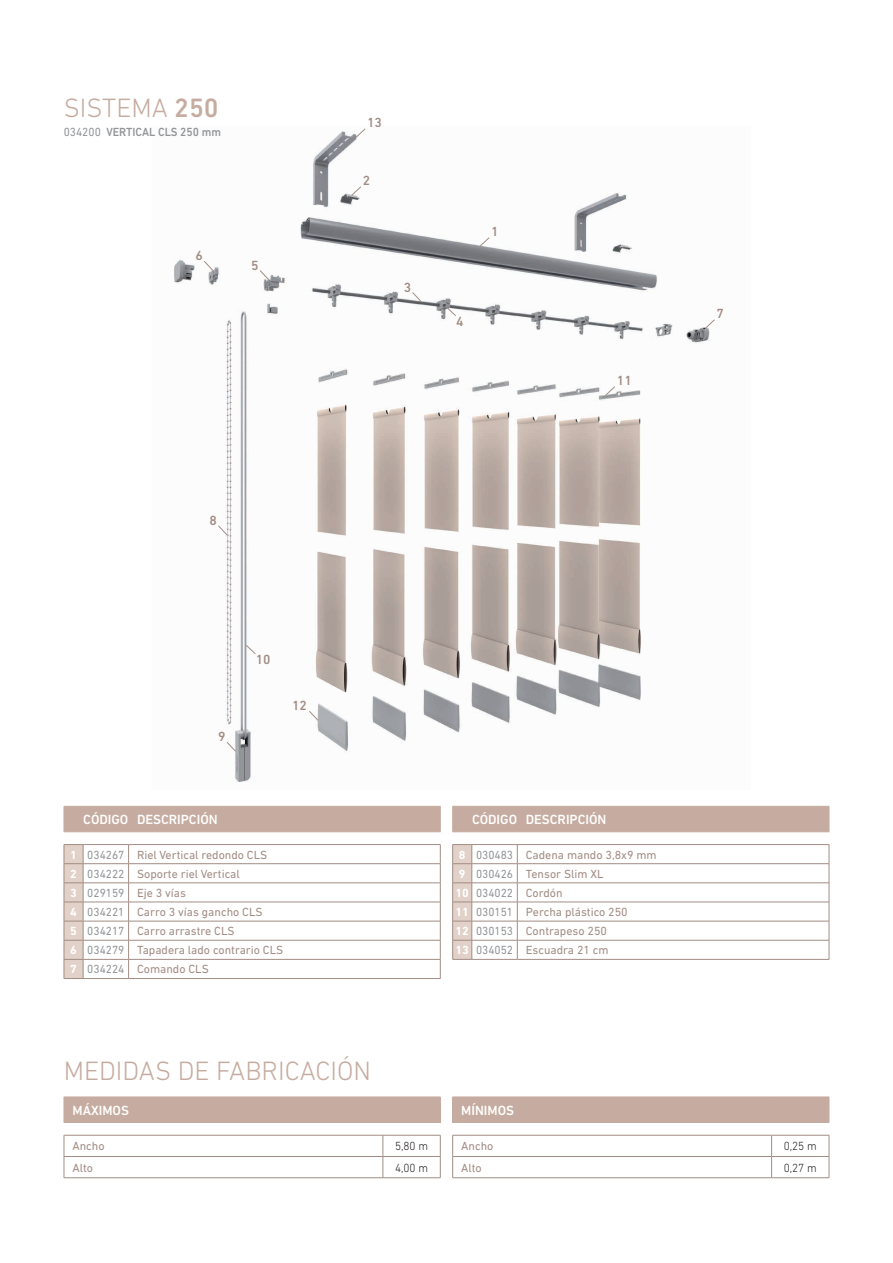
<style>
.page{position:relative;width:893px;height:1263px;background:#fff}
.page>*{position:absolute;margin:0;border:0;box-sizing:border-box;transform-origin:0 0}
._0_1_1_SubTitulo{font:300 27px "DIN Next LT Pro";color:#c6aca0}
.t1{font:500 13.5px "DIN Next LT Pro";color:#fff}
.t2{font:500 13.5px "DIN Next LT Pro";color:#a28d84}
.t3{font:12px "DIN Next LT Pro";color:#a28d84}
.t4{font:12px "DIN Next LT Pro";color:#939598;scale:.95 1}
.t5{font:500 12px "DIN Next LT Pro";color:#939598;scale:.95 1}
.t6{font:300 12px "DIN Next LT Pro";color:#231f20;scale:.95 1}
.t7{font:700 12px "DIN Next LT Pro";color:#fff}
.s1{font-weight:500}
.s2{font-weight:400}
</style>
<div class="page">
<hr style="left:83px;top:959px;width:46px;height:1px;background:#a28d84">
<hr style="left:129px;top:959px;width:311px;height:1px;background:#a28d84">
<hr style="left:83px;top:978px;width:46px;height:1px;background:#a28d84">
<hr style="left:129px;top:978px;width:311px;height:1px;background:#a28d84">
<div style="left:64px;top:806px;width:377px;height:26px;background:#c6aca0"></div>
<hr style="left:83px;top:831px;width:46px;height:1px;background:#c6aca0">
<hr style="left:129px;top:831px;width:311px;height:1px;background:#c6aca0">
<hr style="left:83px;top:844px;width:46px;height:1px;background:#a28d84">
<hr style="left:129px;top:844px;width:311px;height:1px;background:#a28d84">
<hr style="left:83px;top:863px;width:46px;height:1px;background:#a28d84">
<hr style="left:129px;top:863px;width:311px;height:1px;background:#a28d84">
<hr style="left:83px;top:882px;width:46px;height:1px;background:#a28d84">
<hr style="left:129px;top:882px;width:311px;height:1px;background:#a28d84">
<hr style="left:83px;top:902px;width:46px;height:1px;background:#a28d84">
<hr style="left:129px;top:902px;width:311px;height:1px;background:#a28d84">
<hr style="left:83px;top:921px;width:46px;height:1px;background:#a28d84">
<hr style="left:129px;top:921px;width:311px;height:1px;background:#a28d84">
<hr style="left:83px;top:940px;width:46px;height:1px;background:#a28d84">
<svg style="left:64px;top:844px;width:20px;height:135px;background:#d9c8c0"></svg>
<hr style="left:129px;top:940px;width:311px;height:1px;background:#a28d84">
<svg style="left:128px;top:845px;width:1px;height:133px"></svg>
<svg style="left:440px;top:845px;width:1px;height:133px"></svg>
<div style="left:452px;top:806px;width:378px;height:26px;background:#c6aca0"></div>
<hr style="left:472px;top:831px;width:45px;height:1px;background:#c6aca0">
<hr style="left:517px;top:831px;width:312px;height:1px;background:#c6aca0">
<hr style="left:472px;top:844px;width:45px;height:1px;background:#a28d84">
<hr style="left:517px;top:844px;width:312px;height:1px;background:#a28d84">
<hr style="left:472px;top:863px;width:45px;height:1px;background:#a28d84">
<hr style="left:517px;top:863px;width:312px;height:1px;background:#a28d84">
<hr style="left:472px;top:882px;width:45px;height:1px;background:#a28d84">
<hr style="left:517px;top:882px;width:312px;height:1px;background:#a28d84">
<hr style="left:472px;top:902px;width:45px;height:1px;background:#a28d84">
<hr style="left:517px;top:902px;width:312px;height:1px;background:#a28d84">
<hr style="left:472px;top:921px;width:45px;height:1px;background:#a28d84">
<hr style="left:517px;top:921px;width:312px;height:1px;background:#a28d84">
<hr style="left:472px;top:940px;width:45px;height:1px;background:#a28d84">
<hr style="left:517px;top:940px;width:312px;height:1px;background:#a28d84">
<svg style="left:517px;top:845px;width:1px;height:114px"></svg>
<svg style="left:829px;top:845px;width:1px;height:114px"></svg>
<svg style="left:452px;top:844px;width:21px;height:116px;background:#d8c8bf"></svg>
<hr style="left:472px;top:959px;width:45px;height:1px;background:#a28d84">
<hr style="left:517px;top:959px;width:312px;height:1px;background:#a28d84">
<img style="left:174px;top:131px;width:536px;height:651px">
<div style="left:64px;top:1097px;width:376px;height:25px;background:#c6aca0"></div>
<hr style="left:64px;top:1135px;width:319px;height:1px;background:#a28d84">
<hr style="left:383px;top:1135px;width:57px;height:1px;background:#a28d84">
<hr style="left:64px;top:1156px;width:319px;height:1px;background:#a28d84">
<svg style="left:64px;top:1135px;width:1px;height:42px"></svg>
<hr style="left:383px;top:1156px;width:57px;height:1px;background:#a28d84">
<svg style="left:383px;top:1135px;width:1px;height:42px"></svg>
<svg style="left:440px;top:1135px;width:1px;height:42px"></svg>
<hr style="left:64px;top:1177px;width:319px;height:1px;background:#a28d84">
<hr style="left:383px;top:1177px;width:57px;height:1px;background:#a28d84">
<svg style="left:440px;top:1097px;width:1px;height:25px"></svg>
<hr style="left:64px;top:1122px;width:319px;height:1px;background:#c6aca0">
<hr style="left:383px;top:1122px;width:57px;height:1px;background:#c6aca0">
<div style="left:453px;top:1097px;width:376px;height:25px;background:#c6aca0"></div>
<hr style="left:452px;top:1135px;width:320px;height:1px;background:#a28d84">
<hr style="left:772px;top:1135px;width:57px;height:1px;background:#a28d84">
<hr style="left:452px;top:1156px;width:320px;height:1px;background:#a28d84">
<svg style="left:452px;top:1135px;width:1px;height:42px"></svg>
<hr style="left:772px;top:1156px;width:57px;height:1px;background:#a28d84">
<svg style="left:771px;top:1135px;width:1px;height:42px"></svg>
<svg style="left:829px;top:1135px;width:1px;height:42px"></svg>
<hr style="left:452px;top:1177px;width:320px;height:1px;background:#a28d84">
<hr style="left:772px;top:1177px;width:57px;height:1px;background:#a28d84">
<svg style="left:452px;top:1097px;width:1px;height:25px"></svg>
<svg style="left:829px;top:1097px;width:1px;height:25px"></svg>
<hr style="left:452px;top:1122px;width:320px;height:1px;background:#c6aca0">
<hr style="left:772px;top:1122px;width:57px;height:1px;background:#c6aca0">
<svg style="left:351px;top:186px;width:11px;height:10px"></svg>
<svg style="left:605px;top:385px;width:11px;height:11px"></svg>
<svg style="left:355px;top:128px;width:11px;height:10px"></svg>
<svg style="left:479px;top:237px;width:11px;height:10px"></svg>
<svg style="left:704px;top:319px;width:11px;height:10px"></svg>
<svg style="left:411px;top:291px;width:11px;height:12px"></svg>
<svg style="left:308px;top:710px;width:11px;height:11px"></svg>
<svg style="left:259px;top:269px;width:11px;height:12px"></svg>
<svg style="left:203px;top:260px;width:11px;height:11px"></svg>
<svg style="left:217px;top:525px;width:11px;height:11px"></svg>
<svg style="left:226px;top:741px;width:11px;height:11px"></svg>
<svg style="left:245px;top:644px;width:11px;height:11px"></svg>
<svg style="left:445px;top:306px;width:12px;height:11px"></svg>
<p class="_0_1_1_SubTitulo" style="left:64px;top:92px;width:156px">SISTEMA <span class="s1">250</span></p>
<p class="t5" style="left:64px;top:125px;width:167px"><span class="s2">034200</span> VERTICAL CLS 250 mm</p>
<p class="t2" style="left:195px;top:248px;width:9px">6</p>
<p class="t2" style="left:251px;top:257px;width:9px">5</p>
<p class="t2" style="left:367px;top:115px;width:16px">13</p>
<p class="t2" style="left:363px;top:173px;width:9px">2</p>
<p class="t2" style="left:404px;top:279px;width:9px">3</p>
<p class="t2" style="left:491px;top:224px;width:9px">1</p>
<p class="t2" style="left:456px;top:314px;width:9px">4</p>
<p class="t2" style="left:617px;top:373px;width:16px">11</p>
<p class="t2" style="left:716px;top:306px;width:9px">7</p>
<p class="t2" style="left:210px;top:513px;width:9px">8</p>
<p class="t2" style="left:218px;top:729px;width:9px">9</p>
<p class="t2" style="left:256px;top:652px;width:16px">10</p>
<p class="t2" style="left:292px;top:698px;width:16px">12</p>
<p class="t1" style="left:83px;top:812px;width:47px">CÓDIGO</p>
<p class="t1" style="left:137px;top:812px;width:82px">DESCRIPCIÓN</p>
<p class="t7" style="left:70px;top:847px;width:8px">1</p>
<p class="t4" style="left:87px;top:848px;width:41px">034267</p>
<p class="t3" style="left:137px;top:848px;width:132px">Riel Vertical redondo CLS</p>
<p class="t7" style="left:70px;top:867px;width:8px">2</p>
<p class="t4" style="left:87px;top:867px;width:41px">034222</p>
<p class="t3" style="left:137px;top:867px;width:104px">Soporte riel Vertical</p>
<p class="t7" style="left:70px;top:886px;width:8px">3</p>
<p class="t4" style="left:87px;top:886px;width:41px">029159</p>
<p class="t3" style="left:137px;top:886px;width:50px">Eje 3 vías</p>
<p class="t7" style="left:70px;top:905px;width:8px">4</p>
<p class="t4" style="left:87px;top:905px;width:41px">034221</p>
<p class="t3" style="left:137px;top:905px;width:127px">Carro 3 vías gancho CLS</p>
<p class="t7" style="left:70px;top:924px;width:8px">5</p>
<p class="t4" style="left:87px;top:924px;width:41px">034217</p>
<p class="t3" style="left:137px;top:924px;width:99px">Carro arrastre CLS</p>
<p class="t7" style="left:70px;top:943px;width:8px">6</p>
<p class="t4" style="left:87px;top:943px;width:41px">034279</p>
<p class="t3" style="left:137px;top:943px;width:148px">Tapadera lado contrario CLS</p>
<p class="t7" style="left:70px;top:962px;width:8px">7</p>
<p class="t4" style="left:87px;top:962px;width:41px">034224</p>
<p class="t3" style="left:137px;top:962px;width:73px">Comando CLS</p>
<p class="t1" style="left:472px;top:812px;width:47px">CÓDIGO</p>
<p class="t1" style="left:526px;top:812px;width:82px">DESCRIPCIÓN</p>
<p class="t7" style="left:459px;top:847px;width:8px">8</p>
<p class="t4" style="left:476px;top:848px;width:41px">030483</p>
<p class="t3" style="left:526px;top:848px;width:132px">Cadena mando 3,8x9 mm</p>
<p class="t7" style="left:459px;top:867px;width:8px">9</p>
<p class="t4" style="left:476px;top:867px;width:41px">030426</p>
<p class="t3" style="left:526px;top:867px;width:79px">Tensor Slim XL</p>
<p class="t7" style="left:456px;top:886px;width:15px">10</p>
<p class="t4" style="left:476px;top:886px;width:41px">034022</p>
<p class="t3" style="left:526px;top:886px;width:38px">Cordón</p>
<p class="t7" style="left:456px;top:905px;width:15px">11</p>
<p class="t4" style="left:476px;top:905px;width:41px">030151</p>
<p class="t3" style="left:526px;top:905px;width:103px">Percha plástico 250</p>
<p class="t7" style="left:456px;top:924px;width:15px">12</p>
<p class="t4" style="left:476px;top:924px;width:41px">030153</p>
<p class="t3" style="left:526px;top:924px;width:83px">Contrapeso 250</p>
<p class="t7" style="left:456px;top:943px;width:15px">13</p>
<p class="t4" style="left:476px;top:943px;width:41px">034052</p>
<p class="t3" style="left:526px;top:943px;width:84px">Escuadra 21 cm</p>
<p class="_0_1_1_SubTitulo" style="left:64px;top:1055px;width:309px">MEDIDAS DE FABRICACIÓN</p>
<p class="t1" style="left:72px;top:1102px;width:58px">MÁXIMOS</p>
<p class="t3" style="left:72px;top:1139px;width:34px">Ancho</p>
<p class="t6" style="left:395px;top:1139px;width:36px">5,80 m</p>
<p class="t3" style="left:72px;top:1160px;width:22px">Alto</p>
<p class="t6" style="left:395px;top:1161px;width:36px">4,00 m</p>
<p class="t1" style="left:461px;top:1102px;width:54px">MÍNIMOS</p>
<p class="t3" style="left:461px;top:1139px;width:34px">Ancho</p>
<p class="t6" style="left:784px;top:1139px;width:36px">0,25 m</p>
<p class="t3" style="left:461px;top:1160px;width:22px">Alto</p>
<p class="t6" style="left:784px;top:1161px;width:36px">0,27 m</p>
</div>
